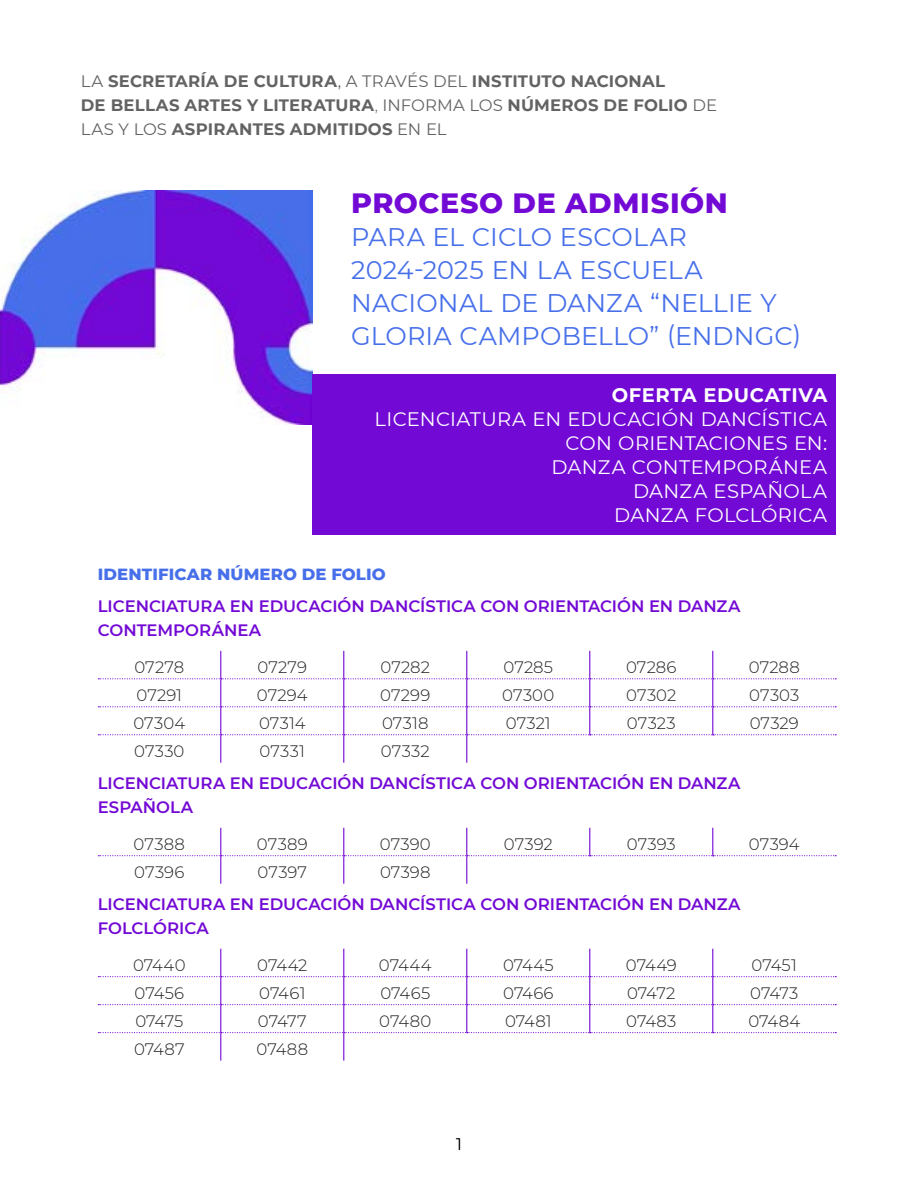
<style>
.page{position:relative;width:918px;height:1188px;background:#fff}
.page>*{position:absolute;margin:0;border:0;box-sizing:border-box;transform-origin:0 0}
.t1{font:800 28.5px "Montserrat";letter-spacing:.02em;color:#7309d5}
.t2{font:25.5px/33px "Montserrat";letter-spacing:.005em;color:#476fea}
.t3{font:19.5px/24px "Montserrat";letter-spacing:.02em;color:#fff;text-align:right}
.t4{font:700 19.5px "Montserrat";letter-spacing:.025em;color:#fff}
.t5{font:300 16.5px "Montserrat";letter-spacing:.005em;color:#221f1f}
.t6{font:600 16.5px/24px "Montserrat";color:#7309d5}
.t7{font:700 16.5px/24px "Montserrat";letter-spacing:.01em;color:#646363}
.t8{font:800 16.5px "Montserrat";letter-spacing:.01em;color:#476fea}
.t9{font:300 16.5px "Montserrat";color:#000}
.s1{font-weight:400}
.s2{font-weight:300}
</style>
<div class="page">
<img style="left:0;top:191px;width:313px;height:234px">
<svg style="left:98px;top:651px;width:738px;height:112px"></svg>
<svg style="left:98px;top:828px;width:738px;height:56px"></svg>
<svg style="left:98px;top:949px;width:738px;height:112px"></svg>
<div style="left:313px;top:374px;width:523px;height:160px;background:#7309d5"></div>
<p class="t7" style="left:81px;top:69px;width:638px"><span class="s1">LA</span> SECRETARÍA DE CULTURA<span class="s1">, A TRAVÉS DEL</span> INSTITUTO NACIONAL<br>DE BELLAS ARTES Y LITERATURA<span class="s2">,</span> <span class="s1">INFORMA LOS</span> NÚMEROS DE FOLIO <span class="s1">DE<br>LAS Y LOS</span> ASPIRANTES ADMITIDOS <span class="s1">EN EL</span></p>
<h1 class="t1" style="left:351px;top:182px;width:378px">PROCESO DE ADMISIÓN</h1>
<h2 class="t2" style="left:351px;top:220px;width:452px">PARA EL CICLO ESCOLAR<br>2024-2025 EN LA ESCUELA<br>NACIONAL DE DANZA “NELLIE Y<br>GLORIA CAMPOBELLO” (ENDNGC)</h2>
<p class="t4" style="left:612px;top:381px;width:217px">OFERTA EDUCATIVA</p>
<p class="t3" style="left:375px;top:407px;width:454px">LICENCIATURA EN EDUCACIÓN DANCÍSTICA<br>CON ORIENTACIONES EN:<br>DANZA CONTEMPORÁNEA<br>DANZA ESPAÑOLA<br>DANZA FOLCLÓRICA</p>
<p class="t8" style="left:98px;top:562px;width:289px">IDENTIFICAR NÚMERO DE FOLIO</p>
<p class="t6" style="left:98px;top:594px;width:644px">LICENCIATURA EN EDUCACIÓN DANCÍSTICA CON ORIENTACIÓN EN DANZA<br>CONTEMPORÁNEA</p>
<p class="t5" style="left:134px;top:656px;width:51px">07278</p>
<p class="t5" style="left:257px;top:656px;width:51px">07279</p>
<p class="t5" style="left:380px;top:656px;width:51px">07282</p>
<p class="t5" style="left:503px;top:656px;width:51px">07285</p>
<p class="t5" style="left:626px;top:656px;width:52px">07286</p>
<p class="t5" style="left:749px;top:656px;width:53px">07288</p>
<p class="t5" style="left:136px;top:684px;width:47px">07291</p>
<p class="t5" style="left:257px;top:684px;width:52px">07294</p>
<p class="t5" style="left:380px;top:684px;width:52px">07299</p>
<p class="t5" style="left:502px;top:684px;width:54px">07300</p>
<p class="t5" style="left:626px;top:684px;width:52px">07302</p>
<p class="t5" style="left:749px;top:684px;width:52px">07303</p>
<p class="t5" style="left:133px;top:712px;width:53px">07304</p>
<p class="t5" style="left:259px;top:712px;width:48px">07314</p>
<p class="t5" style="left:382px;top:712px;width:48px">07318</p>
<p class="t5" style="left:506px;top:712px;width:46px">07321</p>
<p class="t5" style="left:627px;top:712px;width:50px">07323</p>
<p class="t5" style="left:750px;top:712px;width:51px">07329</p>
<p class="t5" style="left:134px;top:740px;width:52px">07330</p>
<p class="t5" style="left:260px;top:740px;width:47px">07331</p>
<p class="t5" style="left:381px;top:740px;width:50px">07332</p>
<p class="t6" style="left:98px;top:771px;width:644px">LICENCIATURA EN EDUCACIÓN DANCÍSTICA CON ORIENTACIÓN EN DANZA<br>ESPAÑOLA</p>
<p class="t5" style="left:134px;top:833px;width:53px">07388</p>
<p class="t5" style="left:257px;top:833px;width:52px">07389</p>
<p class="t5" style="left:380px;top:833px;width:52px">07390</p>
<p class="t5" style="left:504px;top:833px;width:50px">07392</p>
<p class="t5" style="left:627px;top:833px;width:50px">07393</p>
<p class="t5" style="left:749px;top:833px;width:52px">07394</p>
<p class="t5" style="left:134px;top:861px;width:52px">07396</p>
<p class="t5" style="left:258px;top:861px;width:51px">07397</p>
<p class="t5" style="left:380px;top:861px;width:52px">07398</p>
<p class="t6" style="left:98px;top:892px;width:644px">LICENCIATURA EN EDUCACIÓN DANCÍSTICA CON ORIENTACIÓN EN DANZA<br>FOLCLÓRICA</p>
<p class="t5" style="left:133px;top:954px;width:54px">07440</p>
<p class="t5" style="left:257px;top:954px;width:52px">07442</p>
<p class="t5" style="left:379px;top:954px;width:54px">07444</p>
<p class="t5" style="left:503px;top:954px;width:52px">07445</p>
<p class="t5" style="left:626px;top:954px;width:52px">07449</p>
<p class="t5" style="left:752px;top:954px;width:47px">07451</p>
<p class="t5" style="left:135px;top:982px;width:51px">07456</p>
<p class="t5" style="left:259px;top:982px;width:48px">07461</p>
<p class="t5" style="left:380px;top:982px;width:51px">07465</p>
<p class="t5" style="left:503px;top:982px;width:52px">07466</p>
<p class="t5" style="left:627px;top:982px;width:50px">07472</p>
<p class="t5" style="left:750px;top:982px;width:50px">07473</p>
<p class="t5" style="left:135px;top:1010px;width:49px">07475</p>
<p class="t5" style="left:258px;top:1010px;width:50px">07477</p>
<p class="t5" style="left:379px;top:1010px;width:53px">07480</p>
<p class="t5" style="left:505px;top:1010px;width:48px">07481</p>
<p class="t5" style="left:626px;top:1010px;width:52px">07483</p>
<p class="t5" style="left:748px;top:1010px;width:53px">07484</p>
<p class="t5" style="left:134px;top:1038px;width:52px">07487</p>
<p class="t5" style="left:257px;top:1038px;width:53px">07488</p>
<p class="t9" style="left:456px;top:1133px;width:7px">1</p>
</div>
